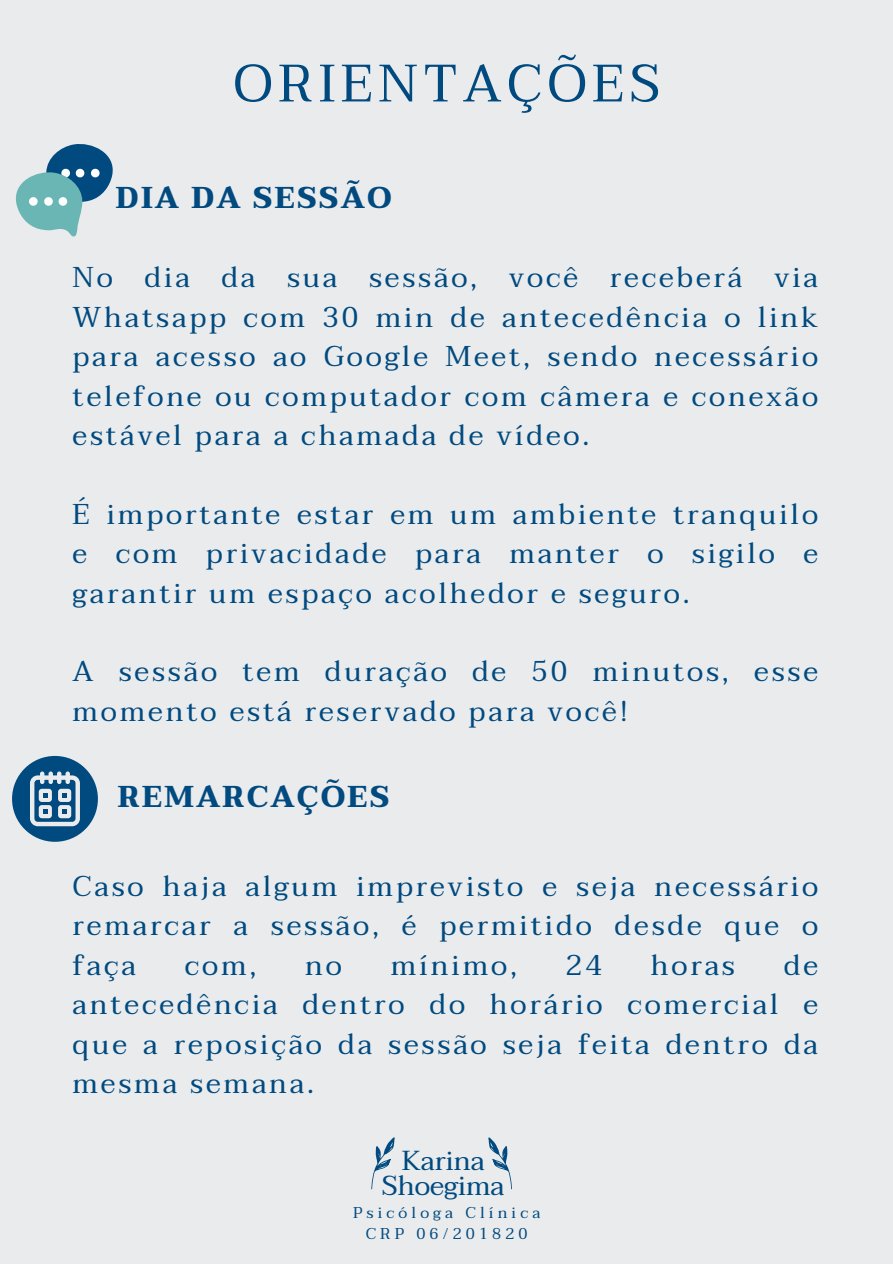
<style>
.page{position:relative;width:893px;height:1264px;background:#fff}
.page>*{position:absolute;margin:0;border:0;box-sizing:border-box;transform-origin:0 0}
.t1{font:52.5px "Taviraj";letter-spacing:.1em;color:#004a80}
.t2{font:700 30px "Taviraj";letter-spacing:.07em;color:#004a80}
.t3{font:28.5px/39.3px "Taviraj";letter-spacing:.1em;color:#004a80;text-align:justify}
.t4{font:27.3px "Taviraj";color:#004a80}
.t5{font:15.6px/21.3px "Taviraj";letter-spacing:.265em;color:#004a80;text-align:center}
</style>
<div class="page">
<div style="left:0;top:0;width:892px;height:1263px;background:#eaebec"></div>
<svg style="left:15px;top:144px;width:98px;height:93px"></svg>
<svg style="left:12px;top:756px;width:86px;height:85px"></svg>
<svg style="left:371px;top:1137px;width:24px;height:53px"></svg>
<svg style="left:488px;top:1137px;width:24px;height:53px"></svg>
<p class="t1" style="left:233px;top:53px;width:428px">ORIENTAÇÕES</p>
<p class="t2" style="left:116px;top:180px;width:277px">DIA DA SESSÃO</p>
<h1 class="t3" style="left:72px;top:258px;width:747px">No dia da sua sessão, você receberá via Whatsapp com 30 min de antecedência o link para acesso ao Google Meet, sendo necessário telefone ou computador com câmera e conexão estável para a chamada de vídeo.</h1>
<p class="t3" style="left:72px;top:494px;width:747px">É importante estar em um ambiente tranquilo e com privacidade para manter o sigilo e garantir um espaço acolhedor e seguro.</p>
<h2 class="t3" style="left:72px;top:652px;width:747px">A sessão tem duração de 50 minutos, esse momento está reservado para você!</h2>
<p class="t2" style="left:118px;top:778px;width:273px">REMARCAÇÕES</p>
<p class="t3" style="left:72px;top:866px;width:747px">Caso haja algum imprevisto e seja necessário remarcar a sessão, é permitido desde que o faça</p>
<p class="t3" style="left:72px;top:945px;width:747px;text-indent:711px">de antecedência dentro do horário comercial e que a reposição da sessão seja feita dentro da mesma semana.</p>
<p class="t3" style="left:185px;top:945px;width:73px">com,</p>
<p class="t3" style="left:305px;top:945px;width:38px">no</p>
<p class="t3" style="left:391px;top:945px;width:128px">mínimo,</p>
<p class="t3" style="left:566px;top:945px;width:37px">24</p>
<p class="t3" style="left:650px;top:945px;width:86px">horas</p>
<h2 class="t4" style="left:401px;top:1144px;width:84px">Karina</h2>
<p class="t4" style="left:382px;top:1169px;width:124px">Shoegima</p>
<p class="t5" style="left:353px;top:1201px;width:189px">Psicóloga Clínica<br>CRP 06/201820</p>
</div>
